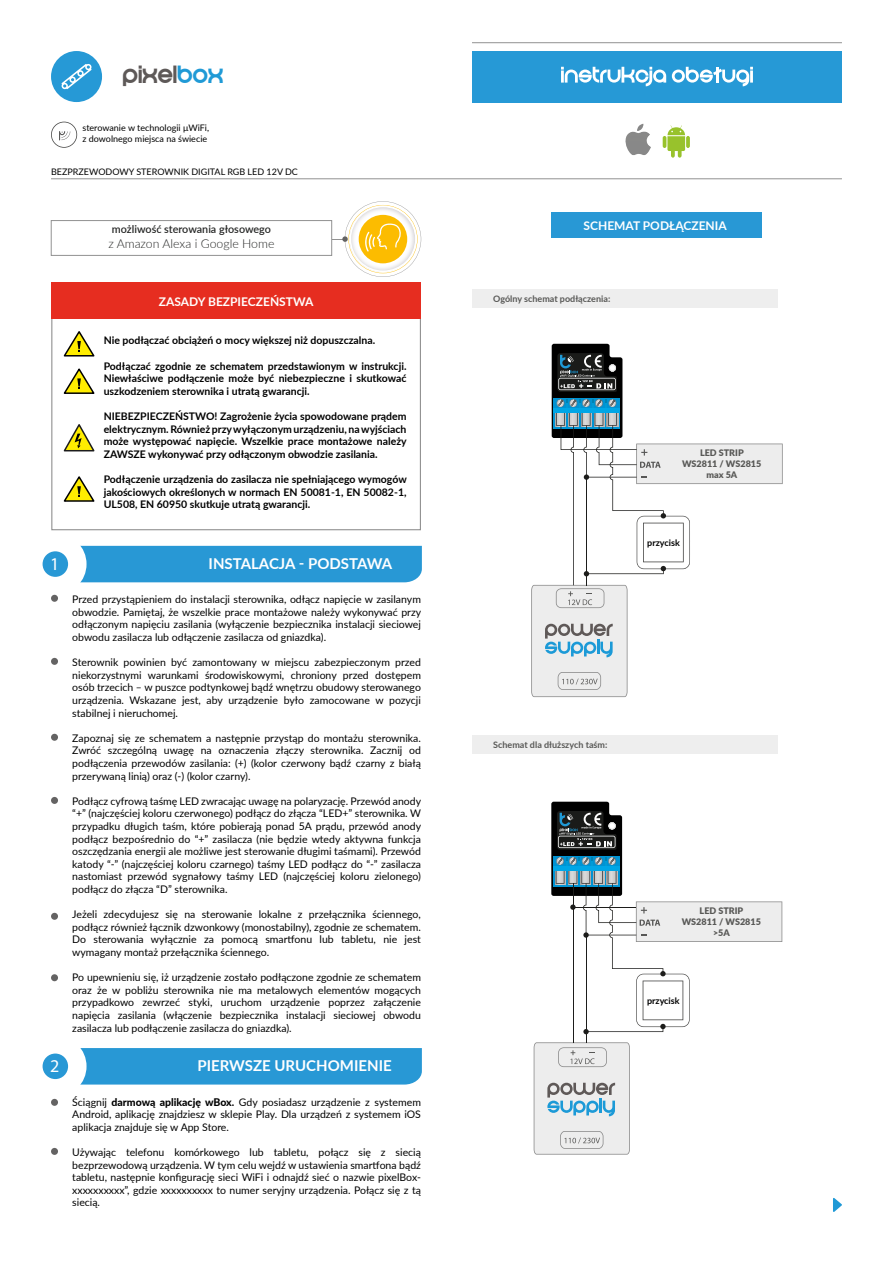
<style>
.page{position:relative;width:893px;height:1263px;background:#fff}
.page>*{position:absolute;margin:0;border:0;box-sizing:border-box;transform-origin:0 0}
.t1{font:21px "And Then It Ends";color:#5e5958}
.t2{font:18px "Myriad Pro";color:#fff}
.t3{font:700 15px "Lato";color:#fff}
.t4{font:300 12.3px "Lato";color:#252625}
.t5{font:700 12px "Lato";color:#fffffd}
.t6{font:700 12px "Lato";color:#fff}
.t7{font:600 10.8px "Lato";color:#252625}
.t8{font:10.5px/12.6px "Lato";color:#000;text-align:justify}
.t9{font:700 10.5px/12.6px "Lato";color:#000;text-align:justify}
.t10{font:9px/10.8px "Lato";color:#000}
.t11{font:900 9px/10.8px "Lato";color:#585856;text-align:center}
.t12{font:700 9px "Lato";color:#585856}
.t13{font:700 9px "Lato";color:#000}
.s1{color:#209ad6}
.s2{font-weight:800}
</style>
<div class="page">
<div style="left:472px;top:51px;width:370px;height:51px;background:#2699d6"></div>
<svg style="left:561px;top:67px;width:105px;height:19px"></svg>
<svg style="left:672px;top:67px;width:81px;height:19px"></svg>
<hr style="left:472px;top:42px;width:370px;height:1px;background:#929292">
<svg style="left:51px;top:122px;width:26px;height:26px"></svg>
<svg style="left:637px;top:124px;width:7px;height:7px"></svg>
<svg style="left:663px;top:125px;width:22px;height:33px"></svg>
<svg style="left:686px;top:136px;width:4px;height:12px"></svg>
<img style="left:625px;top:132px;width:26px;height:23px">
<img style="left:336px;top:236px;width:86px;height:47px">
<svg style="left:332px;top:201px;width:89px;height:76px"></svg>
<div style="left:51px;top:220px;width:281px;height:36px;border:1px solid #929292"></div>
<hr style="left:51px;top:179px;width:791px;height:1px;background:#929292">
<div style="left:51px;top:318px;width:370px;height:212px;border:1px solid #929292"></div>
<svg style="left:63px;top:331px;width:32px;height:26px"></svg>
<svg style="left:63px;top:368px;width:32px;height:26px"></svg>
<svg style="left:63px;top:476px;width:32px;height:26px"></svg>
<div style="left:51px;top:283px;width:370px;height:36px;background:#e62d20"></div>
<svg style="left:63px;top:424px;width:32px;height:28px"></svg>
<div style="left:552px;top:213px;width:210px;height:25px;background:#2898d5"></div>
<div style="left:81px;top:1048px;width:341px;height:36px;background:#2898d5"></div>
<div style="left:25px;top:1036px;width:62px;height:61px;background:#fff;border-radius:50%"></div>
<div style="left:43px;top:1053px;width:25px;height:26px;background:#2898d5;border-radius:50%"></div>
<div style="left:82px;top:546px;width:340px;height:36px;background:#2898d5"></div>
<div style="left:25px;top:533px;width:62px;height:62px;background:#fff;border-radius:50%"></div>
<div style="left:43px;top:551px;width:25px;height:26px;background:#2898d5;border-radius:50%"></div>
<svg style="left:833px;top:1198px;width:9px;height:14px"></svg>
<div style="left:51px;top:595px;width:7px;height:7px;background:#646363;border-radius:50%"></div>
<div style="left:51px;top:658px;width:7px;height:7px;background:#646363;border-radius:50%"></div>
<div style="left:51px;top:734px;width:7px;height:7px;background:#646363;border-radius:50%"></div>
<div style="left:51px;top:797px;width:7px;height:7px;background:#646363;border-radius:50%"></div>
<div style="left:51px;top:913px;width:7px;height:7px;background:#646363;border-radius:50%"></div>
<div style="left:51px;top:974px;width:7px;height:7px;background:#646363;border-radius:50%"></div>
<div style="left:51px;top:1099px;width:7px;height:7px;background:#646363;border-radius:50%"></div>
<div style="left:51px;top:1148px;width:7px;height:7px;background:#646363;border-radius:50%"></div>
<div style="left:51px;top:51px;width:51px;height:51px;background:#2699d6;border-radius:50%"></div>
<svg style="left:62px;top:64px;width:30px;height:25px"></svg>
<div style="left:472px;top:289px;width:305px;height:18px;background:#eee"></div>
<div style="left:472px;top:736px;width:305px;height:18px;background:#eee"></div>
<svg style="left:531px;top:344px;width:252px;height:353px"></svg>
<hr style="left:586px;top:477px;width:1px;height:108px;background:#1d1d1b">
<svg style="left:534px;top:1042px;width:96px;height:112px"></svg>
<hr style="left:573px;top:883px;width:1px;height:159px;background:#1d1d1b">
<svg style="left:551px;top:802px;width:231px;height:232px"></svg>
<hr style="left:586px;top:935px;width:1px;height:107px;background:#1d1d1b">
<h1 class="t1" style="left:123px;top:65px;width:102px">pixel<span class="s1">box</span></h1>
<p class="t10" style="left:82px;top:122px;width:128px">sterowanie w technologii μWiFi, z dowolnego miejsca na świecie</p>
<p class="t10" style="left:51px;top:166px;width:248px">BEZPRZEWODOWY STEROWNIK DIGITAL RGB LED 12V DC</p>
<p class="t7" style="left:112px;top:221px;width:161px">możliwość sterowania głosowego</p>
<p class="t4" style="left:108px;top:235px;width:168px">z Amazon Alexa i Google Home</p>
<p class="t5" style="left:159px;top:293px;width:156px">ZASADY BEZPIECZEŃSTWA</p>
<p class="t9" style="left:104px;top:334px;width:273px">Nie podłączać obciążeń o mocy większej niż dopuszczalna.</p>
<p class="t9" style="left:104px;top:359px;width:304px">Podłączać zgodnie ze schematem przedstawionym w instrukcji.<br>Niewłaściwe podłączenie może być niebezpieczne i skutkować uszkodzeniem sterownika i utratą gwarancji.</p>
<p class="t9" style="left:104px;top:409px;width:305px">NIEBEZPIECZEŃSTWO! Zagrożenie życia spowodowane prądem elektrycznym. Również przy wyłączonym urządzeniu, na wyjściach może występować napięcie. Wszelkie prace montażowe należy ZAWSZE wykonywać przy odłączonym obwodzie zasilania.</p>
<p class="t9" style="left:104px;top:472px;width:305px">Podłączenie urządzenia do zasilacza nie spełniającego wymogów jakościowych określonych w normach EN 50081-1, EN 50082-1, UL508, EN 60950 skutkuje utratą gwarancji.</p>
<h2 class="t2" style="left:50px;top:552px;width:11px">1</h2>
<h3 class="t3" style="left:209px;top:553px;width:185px">INSTALACJA - PODSTAWA</h3>
<p class="t8" style="left:72px;top:593px;width:350px">Przed przystąpieniem do instalacji sterownika, odłącz napięcie w zasilanym obwodzie. Pamiętaj, że wszelkie prace montażowe należy wykonywać przy odłączonym napięciu zasilania (wyłączenie bezpiecznika instalacji sieciowej obwodu zasilacza lub odłączenie zasilacza od gniazdka).</p>
<p class="t8" style="left:72px;top:656px;width:350px">Sterownik powinien być zamontowany w miejscu zabezpieczonym przed niekorzystnymi warunkami środowiskowymi, chroniony przed dostępem osób trzecich – w puszce podtynkowej bądź wnętrzu obudowy sterowanego urządzenia. Wskazane jest, aby urządzenie było zamocowane w pozycji stabilnej i nieruchomej.</p>
<p class="t8" style="left:72px;top:731px;width:350px">Zapoznaj się ze schematem a następnie przystąp do montażu sterownika.<br>Zwróć szczególną uwagę na oznaczenia złączy sterownika. Zacznij od podłączenia przewodów zasilania: (+) (kolor czerwony bądź czarny z białą przerywaną linią) oraz (-) (kolor czarny).</p>
<p class="t8" style="left:72px;top:794px;width:350px">Podłącz cyfrową taśmę LED zwracając uwagę na polaryzację. Przewód anody “+” (najczęściej koloru czerwonego) podłącz do złącza “LED+” sterownika. W przypadku długich taśm, które pobierają ponad 5A prądu, przewód anody podłącz bezpośrednio do “+” zasilacza (nie będzie wtedy aktywna funkcja oszczędzania energii ale możliwe jest sterowanie długimi taśmami). Przewód katody “-” (najczęściej koloru czarnego) taśmy LED podłącz do “-” zasilacza nastomiast przewód sygnałowy taśmy LED (najczęściej koloru zielonego) podłącz do złącza “D” sterownika.</p>
<p class="t8" style="left:72px;top:908px;width:350px">Jeżeli zdecydujesz się na sterowanie lokalne z przełącznika ściennego, podłącz również łącznik dzwonkowy (monostabilny), zgodnie ze schematem.<br>Do sterowania wyłącznie za pomocą smartfonu lub tabletu, nie jest wymagany montaż przełącznika ściennego.</p>
<p class="t8" style="left:72px;top:971px;width:350px">Po upewnieniu się, iż urządzenie zostało podłączone zgodnie ze schematem oraz że w pobliżu sterownika nie ma metalowych elementów mogących przypadkowo zewrzeć styki, uruchom urządzenie poprzez załączenie napięcia zasilania (włączenie bezpiecznika instalacji sieciowej obwodu zasilacza lub podłączenie zasilacza do gniazdka).</p>
<h2 class="t2" style="left:50px;top:1054px;width:11px">2</h2>
<h3 class="t3" style="left:197px;top:1055px;width:196px">PIERWSZE URUCHOMIENIE</h3>
<p class="t8" style="left:72px;top:1095px;width:350px">Ściągnij <span class="s2">darmową aplikację wBox.</span> Gdy posiadasz urządzenie z systemem Android, aplikację znajdziesz w sklepie Play. Dla urządzeń z systemem iOS aplikacja znajduje się w App Store.</p>
<p class="t8" style="left:72px;top:1145px;width:350px">Używając telefonu komórkowego lub tabletu, połącz się z siecią bezprzewodową urządzenia. W tym celu wejdź w ustawienia smartfona bądź tabletu, następnie konfigurację sieci WiFi i odnajdź sieć o nazwie pixelBox&shy;xxxxxxxxxx”, gdzie xxxxxxxxxx to numer seryjny urządzenia. Połącz się z tą siecią.</p>
<p class="t6" style="left:584px;top:217px;width:145px">SCHEMAT PODŁĄCZENIA</p>
<p class="t12" style="left:493px;top:292px;width:119px">Ogólny schemat podłączenia:</p>
<p class="t11" style="left:682px;top:447px;width:81px">LED STRIP<br>WS2811 / WS2815 max 5A</p>
<p class="t13" style="left:647px;top:536px;width:34px">przycisk</p>
<p class="t12" style="left:493px;top:738px;width:116px">Schemat dla dłuższych taśm:</p>
<p class="t11" style="left:682px;top:905px;width:81px">LED STRIP<br>WS2811 / WS2815 &gt;5A</p>
<p class="t13" style="left:647px;top:994px;width:34px">przycisk</p>
</div>
